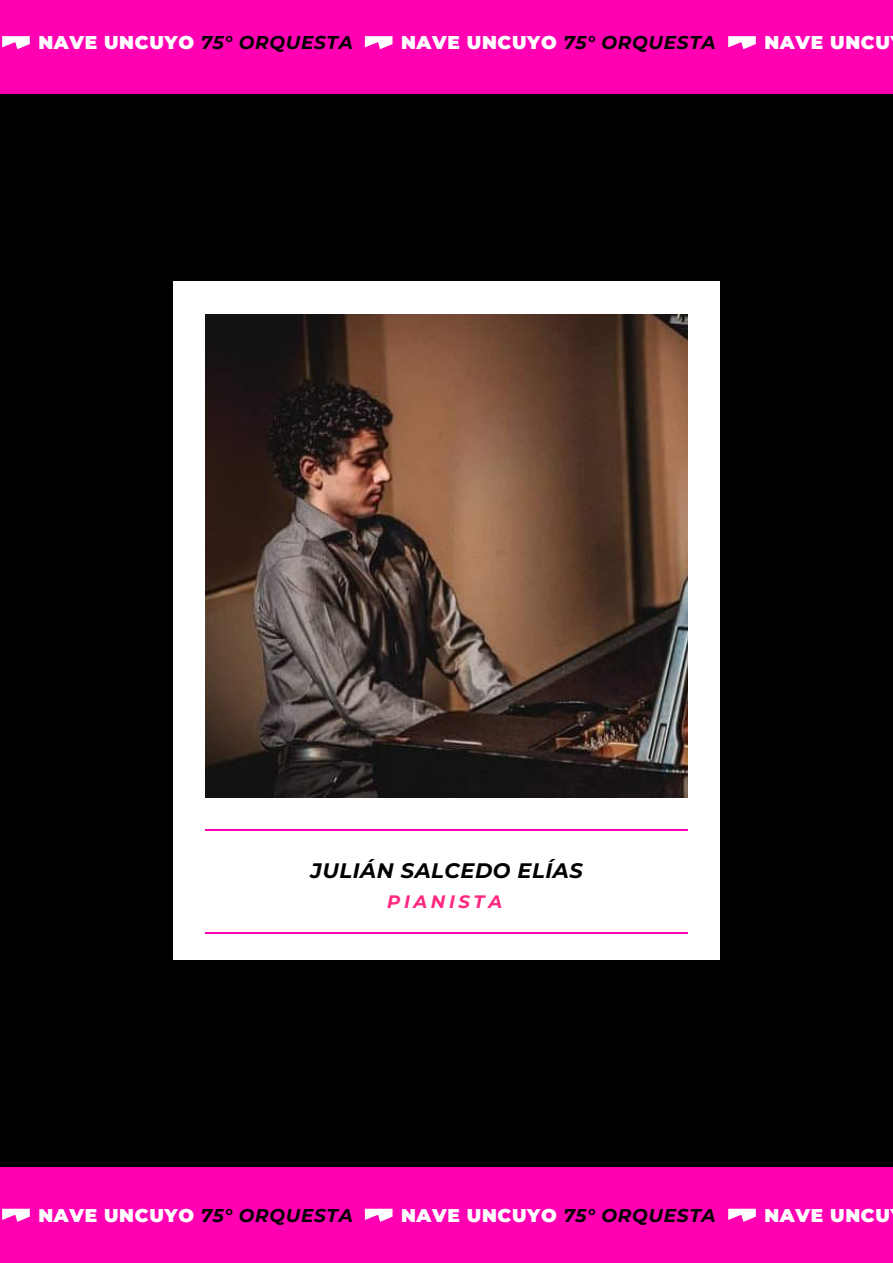
<style>
.page{position:relative;width:893px;height:1263px;background:#000}
.page>*{position:absolute;margin:0;border:0;box-sizing:border-box;transform-origin:0 0}
.t1{font:italic 700 21px "Montserrat";letter-spacing:.025em;color:#000}
.t2{font:italic 700 18.6px "Montserrat";letter-spacing:.035em;color:#000}
.t3{font:900 18.6px "Montserrat";letter-spacing:.035em;color:#fff}
.t4{font:italic 700 18px "Montserrat";letter-spacing:.2em;color:#ff2780}
.s1{font-weight:900;font-style:normal;color:#fff}
</style>
<div class="page">
<div style="left:0;top:0;width:893px;height:94px;background:#ff00b3"></div>
<div style="left:1px;top:1167px;width:892px;height:96px;background:#ff00b3"></div>
<div style="left:173px;top:281px;width:547px;height:678px;background:#fff"></div>
<hr style="left:205px;top:932px;width:483px;height:2px;background:#ff00b3">
<hr style="left:205px;top:830px;width:483px;height:1px;background:#ff00b3">
<svg style="left:2px;top:1209px;width:28px;height:13px"></svg>
<svg style="left:365px;top:1209px;width:28px;height:13px"></svg>
<svg style="left:728px;top:1209px;width:28px;height:13px"></svg>
<svg style="left:2px;top:36px;width:28px;height:13px"></svg>
<svg style="left:365px;top:36px;width:28px;height:13px"></svg>
<svg style="left:728px;top:36px;width:28px;height:13px"></svg>
<img style="left:205px;top:315px;width:483px;height:483px">
<p class="t2" style="left:38px;top:30px;width:316px"><span class="s1">NAVE UNCUYO</span> 75° ORQUESTA</p>
<p class="t2" style="left:401px;top:30px;width:316px"><span class="s1">NAVE UNCUYO</span> 75° ORQUESTA</p>
<p class="t3" style="left:764px;top:30px;width:127px">NAVE UNCU</p>
<p class="t1" style="left:311px;top:856px;width:274px">JULIÁN SALCEDO ELÍAS</p>
<p class="t4" style="left:387px;top:890px;width:116px">PIANISTA</p>
<p class="t2" style="left:38px;top:1203px;width:316px"><span class="s1">NAVE UNCUYO</span> 75° ORQUESTA</p>
<p class="t2" style="left:401px;top:1203px;width:316px"><span class="s1">NAVE UNCUYO</span> 75° ORQUESTA</p>
<p class="t3" style="left:764px;top:1203px;width:127px">NAVE UNCU</p>
</div>
